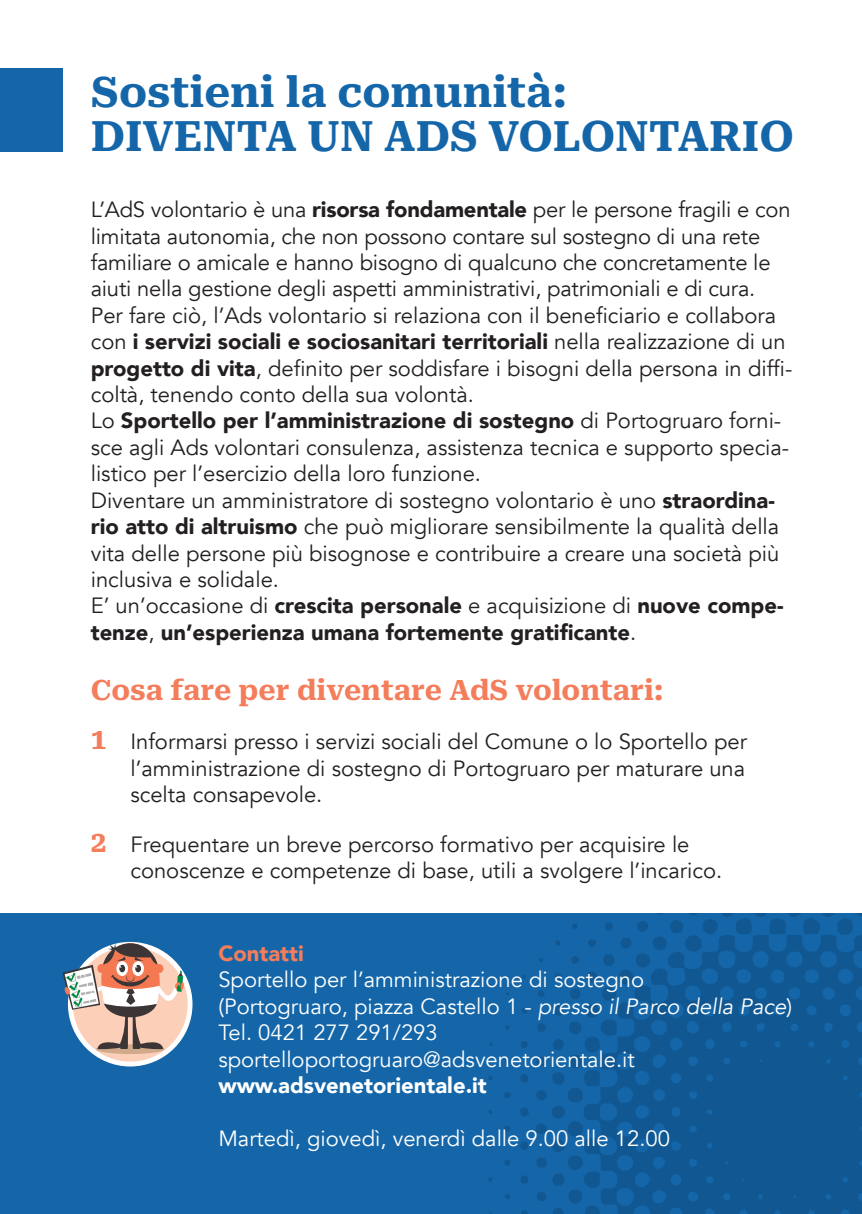
<style>
.page{position:relative;width:862px;height:1214px;background:#fff}
.page>*{position:absolute;margin:0;border:0;box-sizing:border-box;transform-origin:0 0}
.t1{font:700 42px/44px "Roboto Serif";color:#1466a9}
.t2{font:700 28px "Roboto Serif";color:#f47d5b}
.t3{font:22px/26.4px "Avenir";color:#231f20}
.t4{font:22px/26.4px "Avenir";color:#fff}
.t5{font:900 22px "Avenir";color:#fff}
.t6{font:900 22px "Avenir";color:#f47d5b}
.s1{font-weight:900}
.s2{font-family:"Roboto Serif";font-weight:700;font-size:28px;color:#f47d5b}
.s3{font-style:italic}
</style>
<div class="page">
<div style="left:0;top:913px;width:862px;height:300px;background:#1466a9"></div>
<svg style="left:488px;top:1178px;width:4px;height:3px"></svg>
<svg style="left:488px;top:1110px;width:4px;height:4px"></svg>
<svg style="left:488px;top:1076px;width:4px;height:4px"></svg>
<svg style="left:504px;top:913px;width:358px;height:300px"></svg>
<svg style="left:581px;top:933px;width:281px;height:280px;fill:#115892"></svg>
<div style="left:0;top:69px;width:62px;height:83px;background:#1466a9"></div>
<svg style="left:70px;top:944px;width:120px;height:119px"></svg>
<div style="left:68px;top:941px;width:124px;height:125px;border:5px solid #fff;border-radius:50%"></div>
<div style="left:96px;top:1044px;width:68px;height:9px;background:#d0aa8b;border-radius:50%"></div>
<svg style="left:62px;top:943px;width:122px;height:106px;background:#b5a5a3"></svg>
<h1 class="t1" style="left:91px;top:67px;width:704px">Sostieni la comunità:<br>DIVENTA UN ADS VOLONTARIO</h1>
<p class="t3" style="left:91px;top:197px;width:703px">L’AdS volontario è una <span class="s1">risorsa fondamentale</span> per le persone fragili e con limitata autonomia, che non possono contare sul sostegno di una rete familiare o amicale e hanno bisogno di qualcuno che concretamente le aiuti nella gestione degli aspetti amministrativi, patrimoniali e di cura.<br>Per fare ciò, l’Ads volontario si relaziona con il beneficiario e collabora con <span class="s1">i servizi sociali e sociosanitari territoriali</span> nella realizzazione di un <span class="s1">progetto di vita</span>, definito per soddisfare i bisogni della persona in diffi&shy;coltà, tenendo conto della sua volontà.<br>Lo <span class="s1">Sportello per l’amministrazione di sostegno</span> di Portogruaro forni&shy;sce agli Ads volontari consulenza, assistenza tecnica e supporto specia&shy;listico per l’esercizio della loro funzione.<br>Diventare un amministratore di sostegno volontario è uno <span class="s1">straordina&shy;rio atto di altruismo</span> che può migliorare sensibilmente la qualità della vita delle persone più bisognose e contribuire a creare una società più inclusiva e solidale.<br>E’ un’occasione di <span class="s1">crescita personale</span> e acquisizione di <span class="s1">nuove compe&shy;tenze</span>, <span class="s1">un’esperienza umana fortemente gratificante</span>.</p>
<p class="t2" style="left:91px;top:667px;width:574px">Cosa fare per diventare AdS volontari:</p>
<p class="t3" style="left:130px;top:728px;width:618px;text-align:justify;text-indent:-40px"><span class="s2">1</span> Informarsi presso i servizi sociali del Comune o lo Sportello per l’amministrazione di sostegno di Portogruaro per maturare una scelta consapevole.</p>
<p class="t3" style="left:130px;top:831px;width:593px;text-indent:-40px"><span class="s2">2</span> Frequentare un breve percorso formativo per acquisire le conoscenze e competenze di base, utili a svolgere l’incarico.</p>
<p class="t6" style="left:218px;top:934px;width:87px">Contatti</p>
<p class="t4" style="left:218px;top:966px;width:575px">Sportello per l’amministrazione di sostegno<br>(Portogruaro, piazza Castello 1 - <span class="s3">presso il Parco della Pace</span>)<br>Tel. 0421 277 291/293 sportelloportogruaro@adsvenetorientale.it</p>
<p class="t5" style="left:218px;top:1066px;width:270px">www.adsvenetorientale.it</p>
<p class="t4" style="left:218px;top:1125px;width:453px">Martedì, giovedì, venerdì dalle 9.00 alle 12.00</p>
</div>
